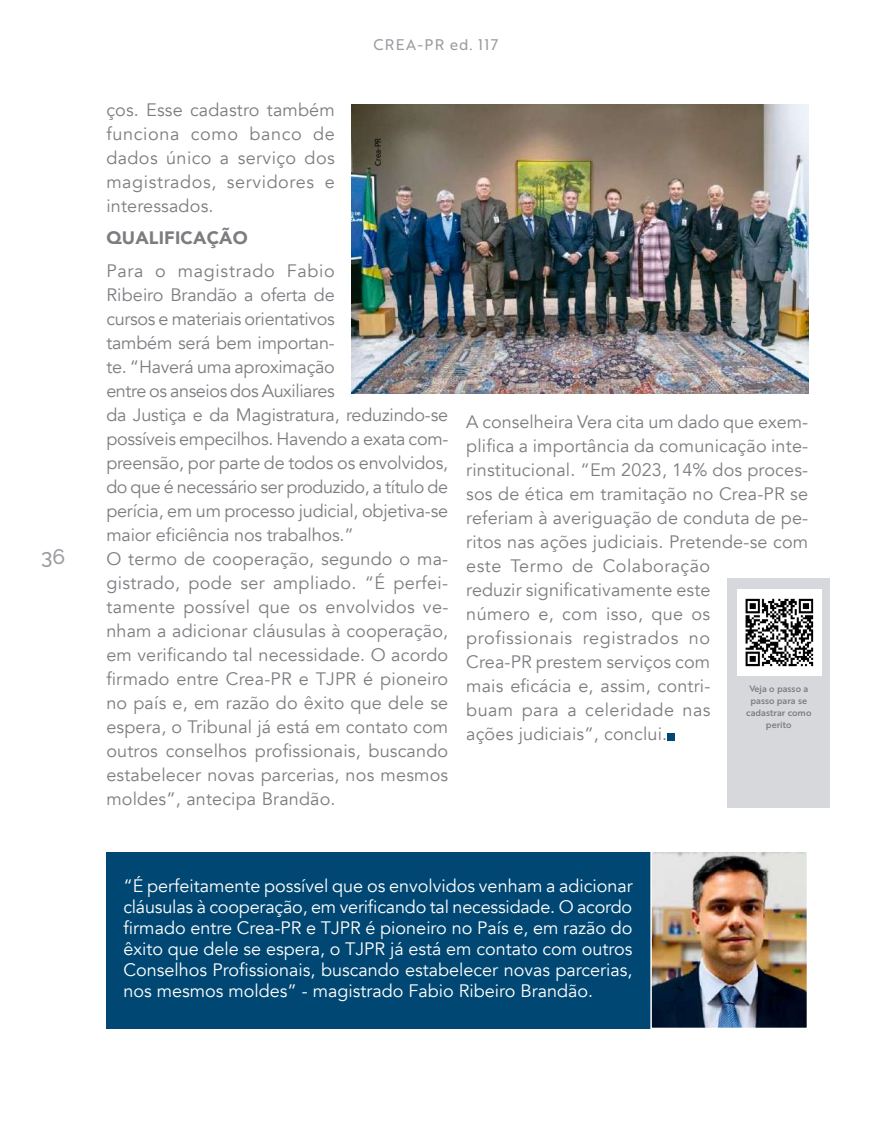
<style>
.page{position:relative;width:872px;height:1127px;background:#fff}
.page>*{position:absolute;margin:0;border:0;box-sizing:border-box;transform-origin:0 0}
.t1{font:500 21px "Raleway";color:#9c9ba0}
.t2{font:18px/24px "Avenir";letter-spacing:.01em;color:#7e7c81}
.t3{font:18px/21px "Avenir";color:#fff;text-align:justify}
.t4{font:900 18px "Avenir";letter-spacing:.01em;color:#7e7c81}
.t5{font:15px "Brother 1816 Regular";letter-spacing:.09em;color:#9c9ba0}
.t6{font:12px "Myriad Arabic";color:#000}
.t7{font:9px/12px "Brother 1816 Medium";color:#7e7c81;text-align:center}
</style>
<div class="page">
<div style="left:667px;top:733px;width:7px;height:7px;background:#004873"></div>
<img style="left:352px;top:104px;width:456px;height:289px">
<div style="left:106px;top:852px;width:546px;height:177px;background:#004873"></div>
<img style="left:653px;top:853px;width:152px;height:173px">
<div style="left:650px;top:850px;width:158px;height:179px;border:2px solid #fff"></div>
<div style="left:727px;top:578px;width:103px;height:230px;background:#d6d8dc"></div>
<img style="left:737px;top:590px;width:84px;height:86px">
<p class="t1" style="left:41px;top:544px;width:26px">36</p>
<p class="t5" style="left:373px;top:33px;width:126px">CREA-PR ed. 117</p>
<p class="t2" style="left:106px;top:98px;width:230px;text-align:justify">ços. Esse cadastro também funciona como banco de dados único a serviço dos magistrados, servidores e interessados.</p>
<p class="t4" style="left:106px;top:223px;width:143px">QUALIFICAÇÃO</p>
<p class="t2" style="left:106px;top:259px;width:344px">Para o magistrado Fabio<br>Ribeiro Brandão a oferta de<br>cursos e materiais orientativos<br>também será bem importan-<br>te. “Haverá uma aproximação<br>entre os anseios dos Auxiliares<br>da Justiça e da Magistratura, reduzindo-se possíveis empecilhos. Havendo a exata com&shy;preensão, por parte de todos os envolvidos, do que é necessário ser produzido, a título de perícia, em um processo judicial, objetiva-se maior eficiência nos trabalhos.”<br>O termo de cooperação, segundo o ma&shy;gistrado, pode ser ampliado. “É perfei&shy;tamente possível que os envolvidos ve&shy;nham a adicionar cláusulas à cooperação, em verificando tal necessidade. O acordo firmado entre Crea-PR e TJPR é pioneiro no país e, em razão do êxito que dele se espera, o Tribunal já está em contato com outros conselhos profissionais, buscando estabelecer novas parcerias, nos mesmos moldes”, antecipa Brandão.</p>
<p class="t6" style="left:370px;top:166px;width:29px;rotate:-90deg">Crea-PR</p>
<p class="t2" style="left:466px;top:410px;width:343px">A conselheira Vera cita um dado que exem&shy;plifica a importância da comunicação inte&shy;rinstitucional. “Em 2023, 14% dos proces&shy;sos de ética em tramitação no Crea-PR se referiam à averiguação de conduta de pe&shy;ritos nas ações judiciais. Pretende-se com este Termo de Colaboração<br>reduzir significativamente este<br>número e, com isso, que os profissionais registrados no<br>Crea-PR prestem serviços com<br>mais eficácia e, assim, contri-<br>buam para a celeridade nas<br>ações judiciais”, conclui.</p>
<p class="t7" style="left:746px;top:682px;width:67px">Veja o passo a passo para se cadastrar como perito</p>
<p class="t3" style="left:123px;top:876px;width:511px">“É perfeitamente possível que os envolvidos venham a adicionar cláusulas à cooperação, em verificando tal necessidade. O acordo firmado entre Crea-PR e TJPR é pioneiro no País e, em razão do êxito que dele se espera, o TJPR já está em contato com outros Conselhos Profissionais, buscando estabelecer novas parcerias, nos mesmos moldes” - magistrado Fabio Ribeiro Brandão.</p>
</div>
